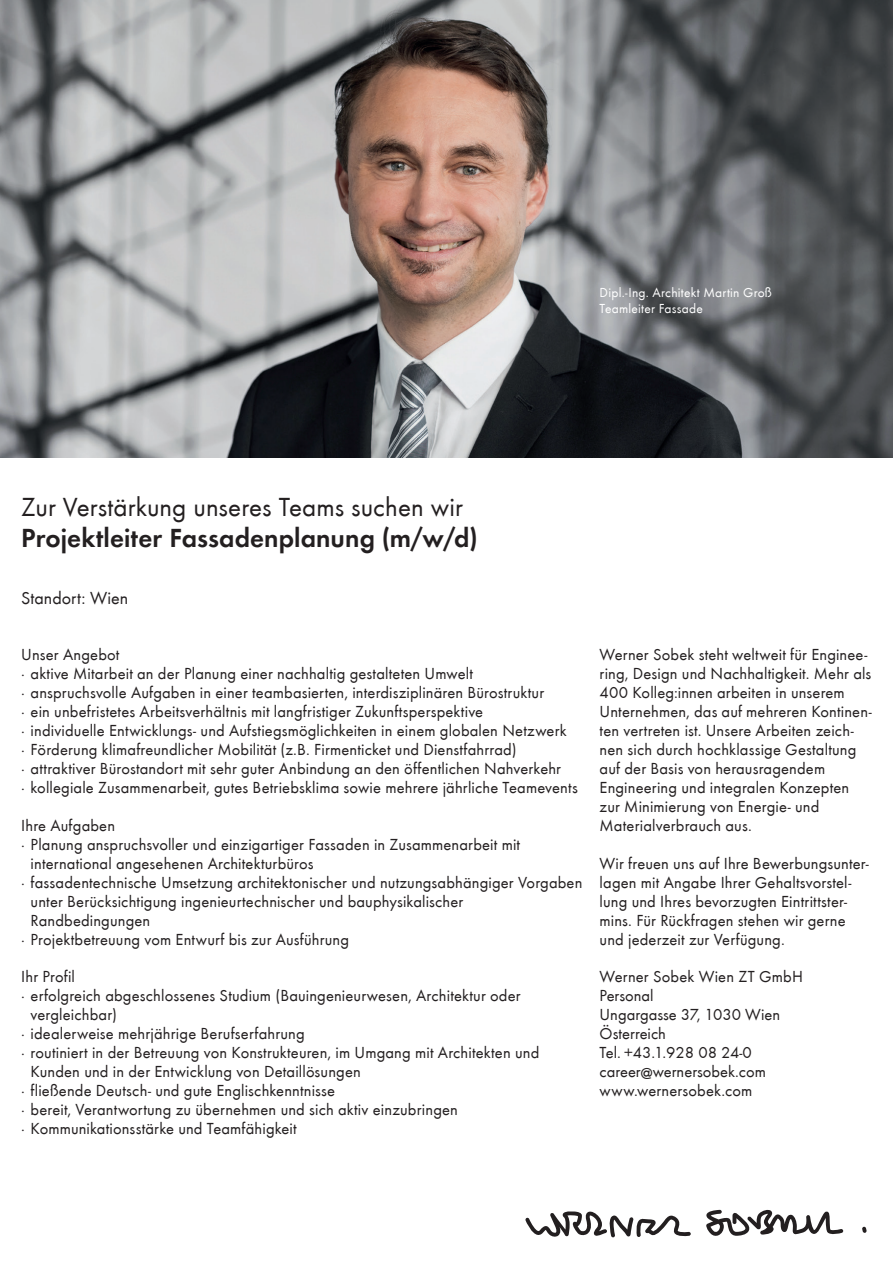
<style>
.page{position:relative;width:893px;height:1263px;background:#fff}
.page>*{position:absolute;margin:0;border:0;box-sizing:border-box;transform-origin:0 0}
.t1{font:27px "Futura T Boo";color:#231f20}
.t2{font:27px "Futura T Dem";letter-spacing:.005em;color:#231f20}
.t3{font:18px "Futura T Boo";color:#231f20}
.t4{font:16.5px/19px "Futura T Boo";letter-spacing:.01em;color:#231f20}
.t5{font:13.5px/15.5px "Futura T Boo";letter-spacing:.02em;color:#fff}
</style>
<div class="page">
<img style="left:0;top:0;width:893px;height:458px">
<svg style="left:862px;top:1226px;width:4px;height:7px"></svg>
<svg style="left:525px;top:1211px;width:166px;height:26px"></svg>
<svg style="left:706px;top:1209px;width:137px;height:27px"></svg>
<p class="t5" style="left:600px;top:285px;width:174px">Dipl.-Ing. Architekt Martin Groß<br>Teamleiter Fassade</p>
<h1 class="t1" style="left:21px;top:491px;width:443px">Zur Verstärkung unseres Teams suchen wir</h1>
<h1 class="t2" style="left:21px;top:522px;width:458px">Projektleiter Fassadenplanung (m/w/d)</h1>
<p class="t3" style="left:21px;top:588px;width:108px">Standort: Wien</p>
<p class="t4" style="left:21px;top:645px;width:558px">Unser Angebot<br>∙ aktive Mitarbeit an der Planung einer nachhaltig gestalteten Umwelt<br>∙ anspruchsvolle Aufgaben in einer teambasierten, interdisziplinären Bürostruktur<br>∙ ein unbefristetes Arbeitsverhältnis mit langfristiger Zukunftsperspektive<br>∙ individuelle Entwicklungs- und Aufstiegsmöglichkeiten in einem globalen Netzwerk<br>∙ Förderung klimafreundlicher Mobilität (z.B. Firmenticket und Dienstfahrrad)<br>∙ attraktiver Bürostandort mit sehr guter Anbindung an den öffentlichen Nahverkehr<br>∙ kollegiale Zusammenarbeit, gutes Betriebsklima sowie mehrere jährliche Teamevents</p>
<p class="t4" style="left:21px;top:816px;width:95px">Ihre Aufgaben</p>
<p class="t4" style="left:21px;top:835px;width:500px">∙ Planung anspruchsvoller und einzigartiger Fassaden in Zusammenarbeit mit</p>
<p class="t4" style="left:31px;top:854px;width:284px">international angesehenen Architekturbüros</p>
<p class="t4" style="left:21px;top:873px;width:563px">∙ fassadentechnische Umsetzung architektonischer und nutzungsabhängiger Vorgaben</p>
<p class="t4" style="left:31px;top:892px;width:434px">unter Berücksichtigung ingenieurtechnischer und bauphysikalischer</p>
<p class="t4" style="left:31px;top:911px;width:121px">Randbedingungen</p>
<p class="t4" style="left:21px;top:930px;width:329px">∙ Projektbetreuung vom Entwurf bis zur Ausführung</p>
<p class="t4" style="left:21px;top:967px;width:55px">Ihr Profil</p>
<p class="t4" style="left:21px;top:986px;width:501px">∙ erfolgreich abgeschlossenes Studium (Bauingenieurwesen, Architektur oder</p>
<p class="t4" style="left:31px;top:1005px;width:88px">vergleichbar)</p>
<p class="t4" style="left:21px;top:1024px;width:285px">∙ idealerweise mehrjährige Berufserfahrung</p>
<p class="t4" style="left:21px;top:1043px;width:520px">∙ routiniert in der Betreuung von Konstrukteuren, im Umgang mit Architekten und</p>
<p class="t4" style="left:31px;top:1062px;width:332px">Kunden und in der Entwicklung von Detaillösungen</p>
<p class="t4" style="left:21px;top:1081px;width:315px">∙ fließende Deutsch- und gute Englischkenntnisse</p>
<p class="t4" style="left:21px;top:1100px;width:438px">∙ bereit, Verantwortung zu übernehmen und sich aktiv einzubringen</p>
<p class="t4" style="left:21px;top:1119px;width:277px">∙ Kommunikationsstärke und Teamfähigkeit</p>
<p class="t4" style="left:600px;top:645px;width:274px">Werner Sobek steht weltweit für Enginee&shy;ring, Design und Nachhaltigkeit. Mehr als 400 Kolleg:innen arbeiten in unserem Unternehmen, das auf mehreren Kontinen&shy;ten vertreten ist. Unsere Arbeiten zeich&shy;nen sich durch hochklassige Gestaltung auf der Basis von herausragendem Engineering und integralen Konzepten zur Minimierung von Energie- und Materialverbrauch aus.</p>
<p class="t4" style="left:600px;top:854px;width:271px">Wir freuen uns auf Ihre Bewerbungsunter&shy;lagen mit Angabe Ihrer Gehaltsvorstel&shy;lung und Ihres bevorzugten Eintrittster&shy;mins. Für Rückfragen stehen wir gerne und jederzeit zur Verfügung.</p>
<p class="t4" style="left:600px;top:968px;width:205px">Werner Sobek Wien ZT GmbH<br>Personal<br>Ungargasse 37, 1030 Wien<br>Österreich<br>Tel. +43.1.928 08 24-0 career@wernersobek.com www.wernersobek.com</p>
</div>
